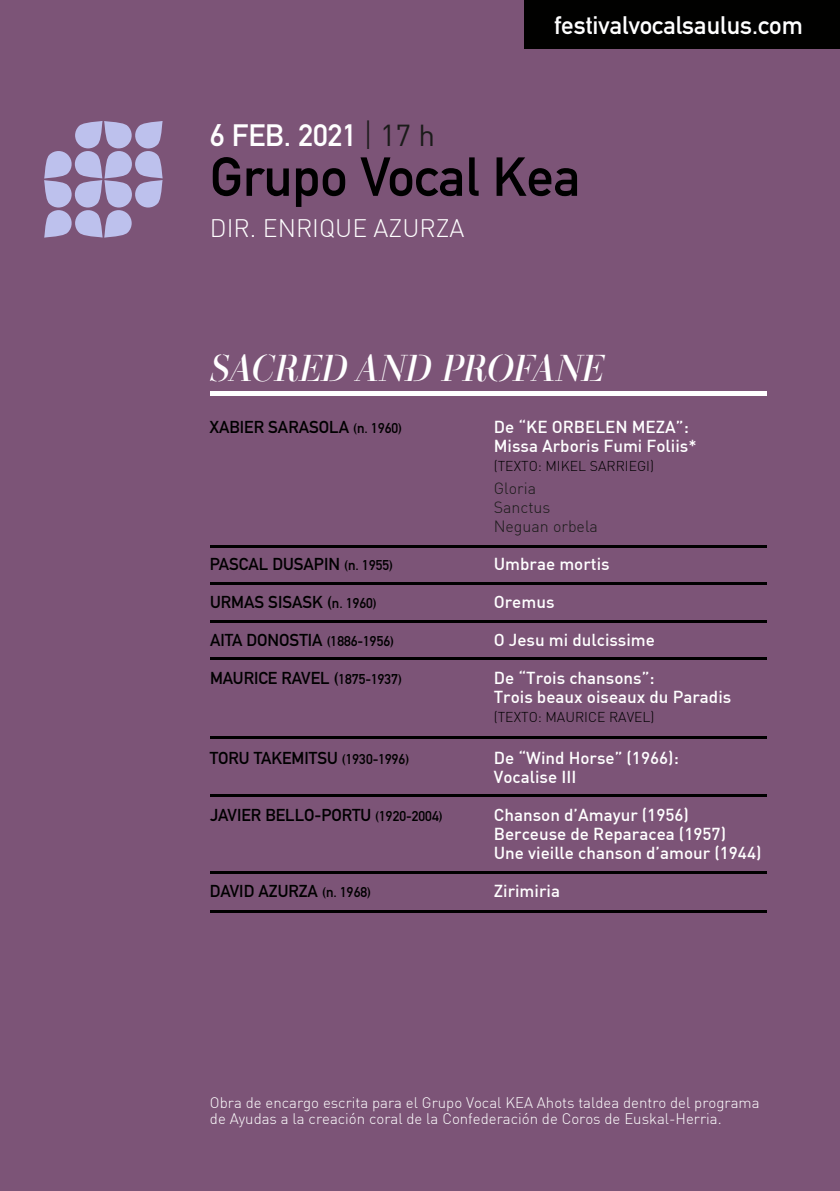
<style>
.page{position:relative;width:840px;height:1191px;background:#fff}
.page>*{position:absolute;margin:0;border:0;box-sizing:border-box;transform-origin:0 0}
.t1{font:700 54px "DIN Alternate";color:#000}
.t2{font:italic 37.4px "Didonesque Stencil";color:#fff}
.t3{font:700 30.4px "DIN Alternate";color:#fff}
.t4{font:700 25px "DIN Alternate";color:#fff}
.t5{font:300 24.8px "DIN";color:#fff}
.t6{font:500 17px/19px "DIN";color:#fff}
.t7{font:700 17px "DIN Alternate";color:#000}
.t8{font:300 16px/19px "DIN";color:#1b1b1a}
.t9{font:300 15px/16px "DIN";color:#fff}
.t10{font:300 14px "DIN";color:#000}
.s1{font-family:"DIN";font-weight:300;font-size:39.8px;color:#1b1b1a}
.s2{font-family:"DIN";font-weight:400;font-size:29.6px;color:#1b1b1a}
.s3{font-size:14px}
</style>
<div class="page">
<div style="left:0;top:0;width:839px;height:1191px;background:#7c5477"></div>
<hr style="left:210px;top:392px;width:556px;height:4px;background:#fff">
<hr style="left:210px;top:545px;width:556px;height:2px;background:#000">
<hr style="left:210px;top:582px;width:556px;height:3px;background:#000">
<hr style="left:210px;top:620px;width:556px;height:2px;background:#000">
<hr style="left:210px;top:657px;width:556px;height:2px;background:#000">
<hr style="left:210px;top:736px;width:556px;height:2px;background:#000">
<hr style="left:210px;top:794px;width:556px;height:2px;background:#000">
<hr style="left:210px;top:871px;width:556px;height:2px;background:#000">
<hr style="left:210px;top:910px;width:556px;height:2px;background:#000">
<div style="left:524px;top:0;width:315px;height:49px;background:#010100"></div>
<svg style="left:44px;top:121px;width:118px;height:117px"></svg>
<h3 class="t4" style="left:554px;top:6px;width:250px">festivalvocalsaulus.com</h3>
<h3 class="t3" style="left:210px;top:112px;width:226px">6 FEB. 2021 <span class="s1">I</span> <span class="s2">17 h</span></h3>
<h1 class="t1" style="left:210px;top:136px;width:372px">Grupo Vocal Kea</h1>
<h3 class="t5" style="left:210px;top:213px;width:256px">DIR. ENRIQUE AZURZA</h3>
<h2 class="t2" style="left:210px;top:347px;width:395px">SACRED AND PROFANE</h2>
<p class="t7" style="left:210px;top:414px;width:193px">XABIER SARASOLA <span class="s3">(n. 1960)</span></p>
<p class="t6" style="left:493px;top:417px;width:204px">De “KE ORBELEN MEZA”:<br>Missa Arboris Fumi Foliis*</p>
<p class="t10" style="left:493px;top:457px;width:162px">(TEXTO: MIKEL SARRIEGI)</p>
<p class="t8" style="left:493px;top:479px;width:106px">Gloria<br>Sanctus<br>Neguan orbela</p>
<p class="t7" style="left:210px;top:551px;width:184px">PASCAL DUSAPIN <span class="s3">(n. 1955)</span></p>
<p class="t6" style="left:493px;top:554px;width:117px">Umbrae mortis</p>
<p class="t7" style="left:210px;top:589px;width:168px">URMAS SISASK (<span class="s3">n. 1960)</span></p>
<p class="t6" style="left:493px;top:592px;width:62px">Oremus</p>
<p class="t7" style="left:210px;top:627px;width:185px">AITA DONOSTIA <span class="s3">(1886-1956)</span></p>
<p class="t6" style="left:493px;top:630px;width:163px">O Jesu mi dulcissime</p>
<p class="t7" style="left:210px;top:665px;width:193px">MAURICE RAVEL (<span class="s3">1875-1937)</span></p>
<p class="t6" style="left:493px;top:668px;width:239px">De “Trois chansons”:<br>Trois beaux oiseaux du Paradis</p>
<p class="t10" style="left:493px;top:708px;width:162px">(TEXTO: MAURICE RAVEL)</p>
<p class="t7" style="left:210px;top:745px;width:201px">TORU TAKEMITSU <span class="s3">(1930-1996)</span></p>
<p class="t6" style="left:493px;top:748px;width:186px">De “Wind Horse” (1966):<br>Vocalise III</p>
<p class="t7" style="left:210px;top:802px;width:234px">JAVIER BELLO-PORTU <span class="s3">(1920-2004)</span></p>
<p class="t6" style="left:493px;top:805px;width:269px">Chanson d’Amayur (1956)<br>Berceuse de Reparacea (1957)<br>Une vieille chanson d’amour (1944)</p>
<p class="t7" style="left:210px;top:878px;width:162px">DAVID AZURZA <span class="s3">(n. 1968)</span></p>
<p class="t6" style="left:493px;top:881px;width:68px">Zirimiria</p>
<p class="t9" style="left:210px;top:1094px;width:551px">Obra de encargo escrita para el Grupo Vocal KEA Ahots taldea dentro del programa de Ayudas a la creación coral de la Confederación de Coros de Euskal-Herria.</p>
</div>
